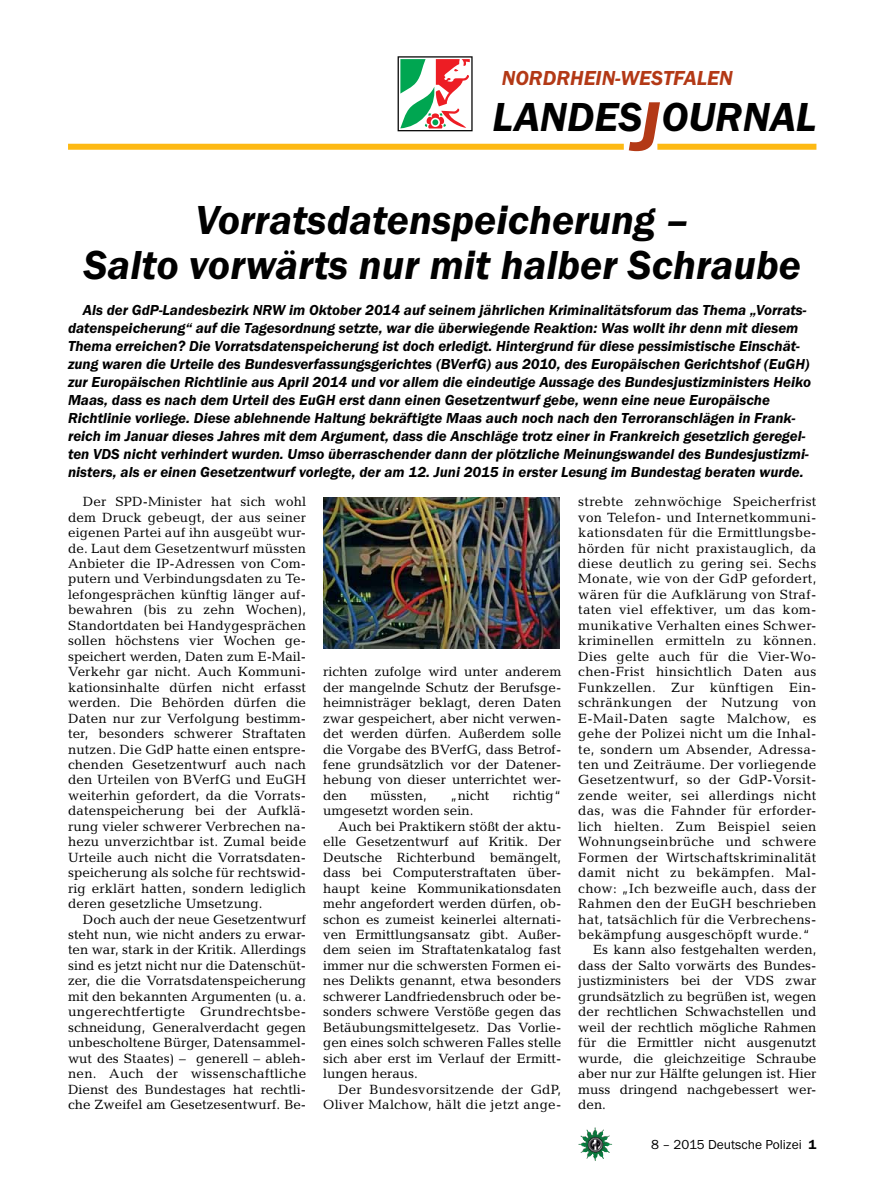
<style>
.page{position:relative;width:893px;height:1191px;background:#fff}
.page>*{position:absolute;margin:0;border:0;box-sizing:border-box;transform-origin:0 0}
._02__HEADLINE_3spalt{font:italic 600 42px/45px "Franklin Gothic Itc T";color:#000;text-align:center}
.t1{font:italic 600 21px "Franklin Gothic Itc T";color:#b33916}
._08__VORSPANN{font:italic 600 15px/18px "Franklin Gothic Itc T";color:#000}
._09__GRUNDTEXT___Blo{font:13.5px/15.5px "Candida";color:#000;text-align:justify}
._09__GRUNDTEXT___Blo-2{font:13.5px/15.5px "Candida";letter-spacing:.02em;color:#000;text-align:right}
.t2{font:13.5px "Franklin Gothic Itc T";color:#000}
.s1{font-size:72px;color:#b33916}
.s2{font-weight:600}
</style>
<div class="page">
<img style="left:578px;top:1127px;width:17px;height:25px">
<svg style="left:398px;top:56px;width:75px;height:75px"></svg>
<div style="left:657px;top:144px;width:159px;height:6px;background:#fdb913"></div>
<div style="left:68px;top:144px;width:556px;height:6px;background:#fdb913"></div>
<img style="left:323px;top:497px;width:237px;height:152px">
<p class="t1" style="left:502px;top:66px;width:233px">NORDRHEIN-WESTFALEN</p>
<p class="_02__HEADLINE_3spalt" style="left:492px;top:94px;width:325px">LANDES<span class="s1">J</span>OURNAL</p>
<p class="_02__HEADLINE_3spalt" style="left:84px;top:197px;width:719px">Vorratsdatenspeicherung –<br>Salto vorwärts nur mit halber Schraube</p>
<p class="_08__VORSPANN" style="left:68px;top:301px;width:745px;text-indent:15px">Als der GdP-Landesbezirk NRW im Oktober 2014 auf seinem jährlichen Kriminalitätsforum das Thema „Vorrats&shy;datenspeicherung“ auf die Tagesordnung setzte, war die überwiegende Reaktion: Was wollt ihr denn mit diesem Thema erreichen? Die Vorratsdatenspeicherung ist doch erledigt. Hintergrund für diese pessimistische Einschät&shy;zung waren die Urteile des Bundesverfassungsgerichtes (BVerfG) aus 2010, des Europäischen Gerichtshof (EuGH) zur Europäischen Richtlinie aus April 2014 und vor allem die eindeutige Aussage des Bundesjustizministers Heiko Maas, dass es nach dem Urteil des EuGH erst dann einen Gesetzentwurf gebe, wenn eine neue Europäische Richtlinie vorliege. Diese ablehnende Haltung bekräftigte Maas auch noch nach den Terroranschlägen in Frank&shy;reich im Januar dieses Jahres mit dem Argument, dass die Anschläge trotz einer in Frankreich gesetzlich geregel&shy;ten VDS nicht verhindert wurden. Umso überraschender dann der plötzliche Meinungswandel des Bundesjustizmi&shy;nisters, als er einen Gesetzentwurf vorlegte, der am 12. Juni 2015 in erster Lesung im Bundestag beraten wurde.</p>
<p class="_09__GRUNDTEXT___Blo" style="left:68px;top:494px;width:240px;text-indent:15px">Der SPD-Minister hat sich wohl dem Druck gebeugt, der aus seiner eigenen Partei auf ihn ausgeübt wur&shy;de. Laut dem Gesetzentwurf müssten Anbieter die IP-Adressen von Com&shy;putern und Verbindungsdaten zu Te&shy;lefongesprächen künftig länger auf&shy;bewahren (bis zu zehn Wochen), Standortdaten bei Handygesprächen sollen höchstens vier Wochen ge&shy;speichert werden, Daten zum E-Mail-Verkehr gar nicht. Auch Kommuni&shy;kationsinhalte dürfen nicht erfasst werden. Die Behörden dürfen die Daten nur zur Verfolgung bestimm&shy;ter, besonders schwerer Straftaten nutzen. Die GdP hatte einen entspre&shy;chenden Gesetzentwurf auch nach den Urteilen von BVerfG und EuGH weiterhin gefordert, da die Vorrats&shy;datenspeicherung bei der Aufklä&shy;rung vieler schwerer Verbrechen na&shy;hezu unverzichtbar ist. Zumal beide Urteile auch nicht die Vorratsdaten&shy;speicherung als solche für rechtswid&shy;rig erklärt hatten, sondern lediglich deren gesetzliche Umsetzung.</p>
<p class="_09__GRUNDTEXT___Blo" style="left:68px;top:911px;width:240px;text-indent:15px">Doch auch der neue Gesetzentwurf steht nun, wie nicht anders zu erwar&shy;ten war, stark in der Kritik. Allerdings sind es jetzt nicht nur die Datenschüt&shy;zer, die die Vorratsdatenspeicherung mit den bekannten Argumenten (u. a. ungerechtfertigte Grundrechtsbe&shy;schneidung, Generalverdacht gegen unbescholtene Bürger, Datensammel&shy;wut des Staates) – generell – ableh&shy;nen. Auch der wissenschaftliche Dienst des Bundestages hat rechtli&shy;che Zweifel am Gesetzesentwurf. Be-</p>
<p class="_09__GRUNDTEXT___Blo" style="left:578px;top:494px;width:240px">strebte zehnwöchige Speicherfrist von Telefon- und Internetkommuni&shy;kationsdaten für die Ermittlungsbe&shy;hörden für nicht praxistauglich, da diese deutlich zu gering sei. Sechs Monate, wie von der GdP gefordert, wären für die Aufklärung von Straf&shy;taten viel effektiver, um das kom&shy;munikative Verhalten eines Schwer&shy;kriminellen ermitteln zu können.<br>Dies gelte auch für die Vier-Wo&shy;chen-Frist hinsichtlich Daten aus Funkzellen. Zur künftigen Ein&shy;schränkungen der Nutzung von E-Mail-Daten sagte Malchow, es gehe der Polizei nicht um die Inhal&shy;te, sondern um Absender, Adressa&shy;ten und Zeiträume. Der vorliegende Gesetzentwurf, so der GdP-Vorsit&shy;zende weiter, sei allerdings nicht das, was die Fahnder für erforder&shy;lich hielten. Zum Beispiel seien Wohnungseinbrüche und schwere Formen der Wirtschaftskriminalität damit nicht zu bekämpfen. Mal&shy;chow: „Ich bezweifle auch, dass der Rahmen den der EuGH beschrieben hat, tatsächlich für die Verbrechens&shy;bekämpfung ausgeschöpft wurde.“</p>
<p class="_09__GRUNDTEXT___Blo" style="left:578px;top:942px;width:240px;text-indent:15px">Es kann also festgehalten werden, dass der Salto vorwärts des Bundes&shy;justizministers bei der VDS zwar grundsätzlich zu begrüßen ist, wegen der rechtlichen Schwachstellen und weil der rechtlich mögliche Rahmen für die Ermittler nicht ausgenutzt wurde, die gleichzeitige Schraube aber nur zur Hälfte gelungen ist. Hier muss dringend nachgebessert wer&shy;den.</p>
<p class="_09__GRUNDTEXT___Blo" style="left:323px;top:664px;width:240px">richten zufolge wird unter anderem der mangelnde Schutz der Berufsge&shy;heimnisträger beklagt, deren Daten zwar gespeichert, aber nicht verwen&shy;det werden dürfen. Außerdem solle die Vorgabe des BVerfG, dass Betrof&shy;fene grundsätzlich vor der Datener&shy;hebung von dieser unterrichtet wer&shy;den</p>
<p class="_09__GRUNDTEXT___Blo" style="left:371px;top:787px;width:58px">müssten,</p>
<p class="_09__GRUNDTEXT___Blo" style="left:450px;top:787px;width:41px">„nicht</p>
<p class="_09__GRUNDTEXT___Blo" style="left:513px;top:787px;width:50px">richtig“</p>
<p class="_09__GRUNDTEXT___Blo" style="left:323px;top:803px;width:152px">umgesetzt worden sein.</p>
<p class="_09__GRUNDTEXT___Blo" style="left:323px;top:818px;width:240px;text-indent:15px">Auch bei Praktikern stößt der aktu&shy;elle Gesetzentwurf auf Kritik. Der Deutsche Richterbund bemängelt, dass bei Computerstraftaten über&shy;haupt keine Kommunikationsdaten mehr angefordert werden dürfen, ob&shy;schon es zumeist keinerlei alternati&shy;ven Ermittlungsansatz gibt. Außer&shy;dem seien im Straftatenkatalog fast immer nur die schwersten Formen ei&shy;nes Delikts genannt, etwa besonders schwerer Landfriedensbruch oder be&shy;sonders schwere Verstöße gegen das Betäubungsmittelgesetz. Das Vorlie&shy;gen eines solch schweren Falles stelle sich aber erst im Verlauf der Ermitt&shy;lungen heraus.</p>
<p class="_09__GRUNDTEXT___Blo-2" style="left:323px;top:1081px;width:240px">Der Bundesvorsitzende der GdP,<br>Oliver Malchow, hält die jetzt ange-</p>
<p class="t2" style="left:651px;top:1136px;width:167px">8 – 2015 Deutsche Polizei <span class="s2">1</span></p>
</div>
